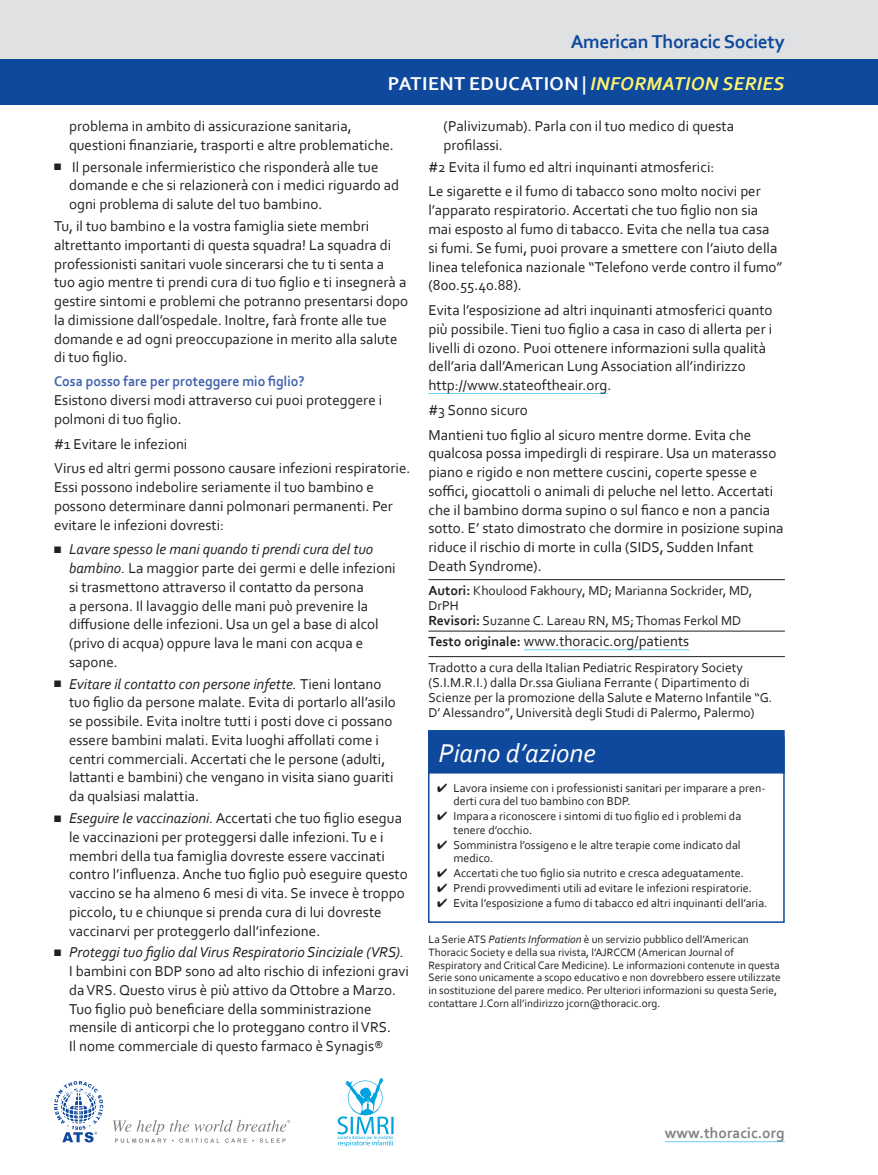
<style>
.page{position:relative;width:878px;height:1175px;background:#fff}
.page>*{position:absolute;margin:0;border:0;box-sizing:border-box;transform-origin:0 0}
.RX_Headline{font:italic 27px "Corbel";color:#fff}
.t1{font:700 19.5px "Corbel";letter-spacing:.02em;color:#fff}
.t2{font:700 19.5px "Corbel";letter-spacing:-.02em;color:#0f499d}
.t3{font:700 15.45px "Corbel";color:#808285}
.Body{font:15px/18.8px "Corbel";color:#231f20}
.Authors{font:15px "Corbel";color:#231f20}
.Body_Headline{font:700 14.7px "Corbel";color:#4262ac;scale:.95 1}
.Authors-2{font:13.5px/15px "Corbel";color:#231f20}
.t4{font:12px/13.5px "Corbel";color:#231f20}
.Endnote{font:11.25px/12.8px "Corbel";color:#231f20}
.s1{font-style:italic;color:#fff46d}
.s2{font-style:italic}
.s3{font-weight:700;font-size:13.8px}
</style>
<div class="page">
<div style="left:0;top:0;width:878px;height:60px;background:#e0e1e3"></div>
<div style="left:0;top:59px;width:878px;height:46px;background:#0f499d"></div>
<hr style="left:665px;top:1141px;width:119px;height:1px;background:#6bcff6">
<hr style="left:428px;top:393px;width:179px;height:1px;background:#6bcff6">
<hr style="left:428px;top:579px;width:356px;height:1px;background:#231f20">
<hr style="left:428px;top:631px;width:356px;height:1px;background:#231f20">
<hr style="left:524px;top:649px;width:165px;height:1px;background:#6bcff6">
<hr style="left:428px;top:656px;width:356px;height:1px;background:#231f20">
<div style="left:428px;top:730px;width:356px;height:43px;background:#0f499d"></div>
<div style="left:428px;top:737px;width:356px;height:185px;border:2px solid #0f499d"></div>
<svg style="left:113px;top:1120px;width:177px;height:22px"></svg>
<svg style="left:54px;top:1081px;width:49px;height:61px"></svg>
<svg style="left:337px;top:1078px;width:56px;height:68px"></svg>
<p class="t2" style="left:570px;top:29px;width:216px">American Thoracic Society</p>
<p class="t1" style="left:388px;top:71px;width:398px">PATIENT EDUCATION | <span class="s1">INFORMATION SERIES</span></p>
<p class="Body" style="left:69px;top:116px;width:326px">problema in ambito di assicurazione sanitaria, questioni finanziarie, trasporti e altre problematiche.</p>
<p class="Body" style="left:69px;top:157px;width:331px;text-indent:-15px">■ Il personale infermieristico che risponderà alle tue domande e che si relazionerà con i medici riguardo ad ogni problema di salute del tuo bambino.</p>
<p class="Body" style="left:54px;top:216px;width:355px">Tu, il tuo bambino e la vostra famiglia siete membri altrettanto importanti di questa squadra! La squadra di professionisti sanitari vuole sincerarsi che tu ti senta a tuo agio mentre ti prendi cura di tuo figlio e ti insegnerà a gestire sintomi e problemi che potranno presentarsi dopo la dimissione dall’ospedale. Inoltre, farà fronte alle tue domande e ad ogni preoccupazione in merito alla salute di tuo figlio.</p>
<p class="Body_Headline" style="left:54px;top:372px;width:265px">Cosa posso fare per proteggere mio figlio?</p>
<p class="Body" style="left:54px;top:390px;width:330px">Esistono diversi modi attraverso cui puoi proteggere i polmoni di tuo figlio.</p>
<p class="Body" style="left:54px;top:434px;width:135px">#1 Evitare le infezioni</p>
<p class="Body" style="left:54px;top:458px;width:358px">Virus ed altri germi possono causare infezioni respiratorie.<br>Essi possono indebolire seriamente il tuo bambino e possono determinare danni polmonari permanenti. Per evitare le infezioni dovresti:</p>
<p class="Body" style="left:69px;top:539px;width:328px;text-indent:-15px">■ <span class="s2">Lavare spesso le mani quando ti prendi cura del tuo bambino.</span> La maggior parte dei germi e delle infezioni si trasmettono attraverso il contatto da persona<br>a persona. Il lavaggio delle mani può prevenire la diffusione delle infezioni. Usa un gel a base di alcol (privo di acqua) oppure lava le mani con acqua e sapone.</p>
<p class="Body" style="left:69px;top:674px;width:328px;text-indent:-15px">■ <span class="s2">Evitare il contatto con persone infette.</span> Tieni lontano tuo figlio da persone malate. Evita di portarlo all’asilo se possibile. Evita inoltre tutti i posti dove ci possano essere bambini malati. Evita luoghi affollati come i centri commerciali. Accertati che le persone (adulti, lattanti e bambini) che vengano in visita siano guariti da qualsiasi malattia.</p>
<p class="Body" style="left:69px;top:808px;width:340px;text-indent:-15px">■ <span class="s2">Eseguire le vaccinazioni.</span> Accertati che tuo figlio esegua le vaccinazioni per proteggersi dalle infezioni. Tu e i membri della tua famiglia dovreste essere vaccinati contro l’influenza. Anche tuo figlio può eseguire questo vaccino se ha almeno 6 mesi di vita. Se invece è troppo piccolo, tu e chiunque si prenda cura di lui dovreste vaccinarvi per proteggerlo dall’infezione.</p>
<p class="Body" style="left:69px;top:942px;width:341px;text-indent:-15px">■ <span class="s2">Proteggi tuo figlio dal Virus Respiratorio Sinciziale (VRS).<br></span>I bambini con BDP sono ad alto rischio di infezioni gravi da VRS. Questo virus è più attivo da Ottobre a Marzo.<br>Tuo figlio può beneficiare della somministrazione mensile di anticorpi che lo proteggano contro il VRS.<br>Il nome commerciale di questo farmaco è Synagis®</p>
<p class="Body" style="left:443px;top:116px;width:292px">(Palivizumab). Parla con il tuo medico di questa profilassi.</p>
<p class="Body" style="left:428px;top:157px;width:287px">#2 Evita il fumo ed altri inquinanti atmosferici:</p>
<p class="Body" style="left:428px;top:182px;width:355px">Le sigarette e il fumo di tabacco sono molto nocivi per l’apparato respiratorio. Accertati che tuo figlio non sia mai esposto al fumo di tabacco. Evita che nella tua casa si fumi. Se fumi, puoi provare a smettere con l’aiuto della linea telefonica nazionale “Telefono verde contro il fumo” (800.55.40.88).</p>
<p class="Body" style="left:428px;top:300px;width:345px">Evita l’esposizione ad altri inquinanti atmosferici quanto più possibile. Tieni tuo figlio a casa in caso di allerta per i livelli di ozono. Puoi ottenere informazioni sulla qualità dell’aria dall’American Lung Association all’indirizzo http://www.stateoftheair.org.</p>
<p class="Body" style="left:428px;top:400px;width:101px">#3 Sonno sicuro</p>
<p class="Body" style="left:428px;top:425px;width:356px">Mantieni tuo figlio al sicuro mentre dorme. Evita che qualcosa possa impedirgli di respirare. Usa un materasso piano e rigido e non mettere cuscini, coperte spesse e soffici, giocattoli o animali di peluche nel letto. Accertati che il bambino dorma supino o sul fianco e non a pancia sotto. E’ stato dimostrato che dormire in posizione supina riduce il rischio di morte in culla (SIDS, Sudden Infant Death Syndrome).</p>
<p class="Authors-2" style="left:428px;top:582px;width:325px"><span class="s3">Autori:</span> Khoulood Fakhoury, MD; Marianna Sockrider, MD,<br>DrPH<br><span class="s3">Revisori:</span> Suzanne C. Lareau RN, MS; Thomas Ferkol MD</p>
<p class="Authors" style="left:428px;top:632px;width:262px"><span class="s3">Testo originale:</span> www.thoracic.org/patients</p>
<p class="Authors-2" style="left:428px;top:659px;width:345px">Tradotto a cura della Italian Pediatric Respiratory Society (S.I.M.R.I.) dalla Dr.ssa Giuliana Ferrante ( Dipartimento di Scienze per la promozione della Salute e Materno Infantile “G.<br>D’ Alessandro”, Università degli Studi di Palermo, Palermo)</p>
<p class="RX_Headline" style="left:438px;top:736px;width:159px">Piano d’azione</p>
<p class="t4" style="left:453px;top:780px;width:313px;text-indent:-16px">✔ Lavora insieme con i professionisti sanitari per imparare a pren&shy;derti cura del tuo bambino con BDP.</p>
<p class="t4" style="left:453px;top:809px;width:289px;text-indent:-16px">✔ Impara a riconoscere i sintomi di tuo figlio ed i problemi da tenere d’occhio.</p>
<p class="t4" style="left:453px;top:837px;width:289px;text-indent:-16px">✔ Somministra l’ossigeno e le altre terapie come indicato dal medico.</p>
<p class="t4" style="left:437px;top:866px;width:308px">✔ Accertati che tuo figlio sia nutrito e cresca adeguatamente.</p>
<p class="t4" style="left:437px;top:881px;width:316px">✔ Prendi provvedimenti utili ad evitare le infezioni respiratorie.</p>
<p class="t4" style="left:437px;top:896px;width:332px">✔ Evita l’esposizione a fumo di tabacco ed altri inquinanti dell’aria.</p>
<p class="Endnote" style="left:428px;top:932px;width:354px">La Serie ATS <span class="s2">Patients Information</span> è un servizio pubblico dell’American Thoracic Society e della sua rivista, l’AJRCCM (American Journal of Respiratory and Critical Care Medicine). Le informazioni contenute in questa Serie sono unicamente a scopo educativo e non dovrebbero essere utilizzate in sostituzione del parere medico. Per ulteriori informazioni su questa Serie, contattare J.Corn all’indirizzo jcorn@thoracic.org.</p>
<p class="t3" style="left:665px;top:1123px;width:121px">www.thoracic.org</p>
</div>
